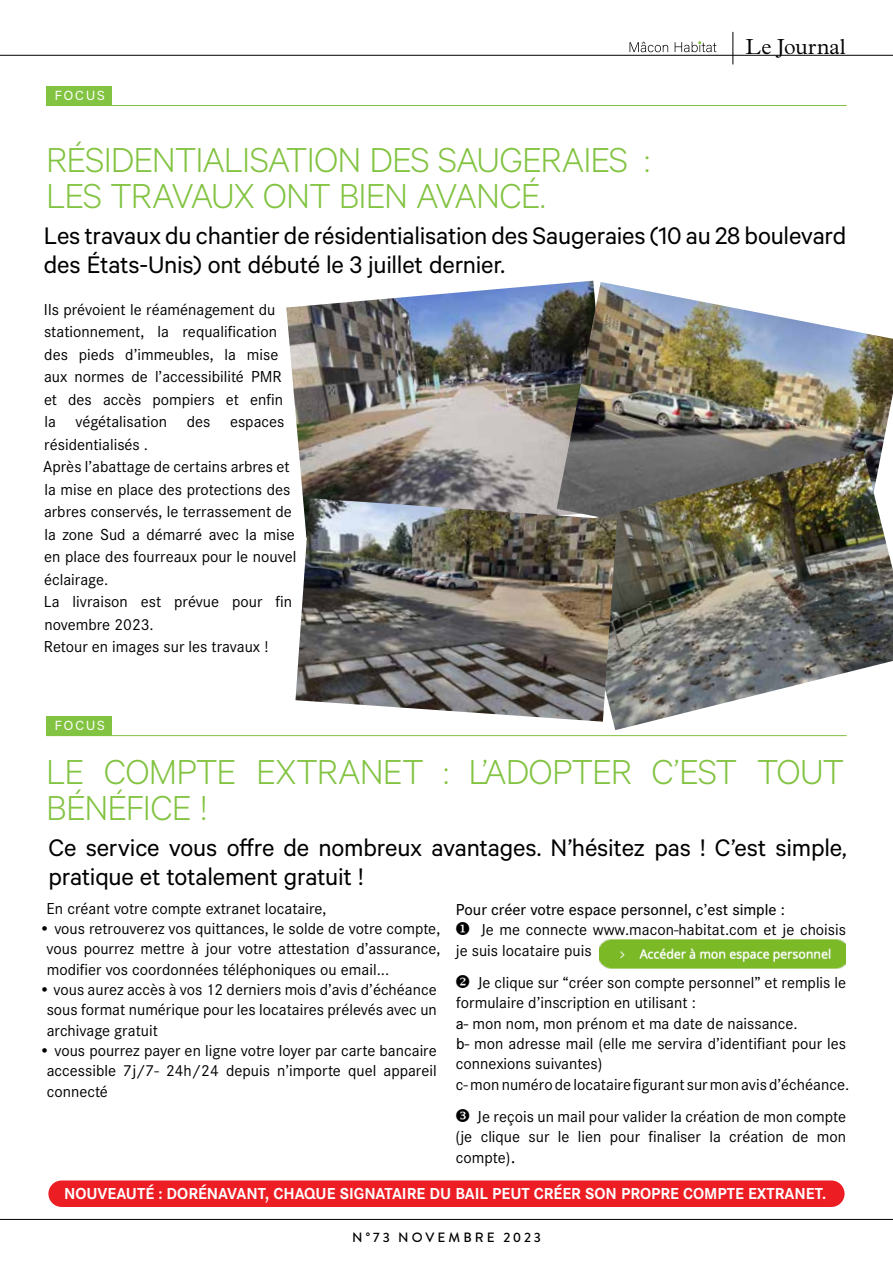
<style>
.page{position:relative;width:893px;height:1263px;background:#fff}
.page>*{position:absolute;margin:0;border:0;box-sizing:border-box;transform-origin:0 0}
.t1{font:300 39px/36px "Calibre";letter-spacing:-.025em;color:#82c341}
.t2{font:27px/28.5px "Calibre";letter-spacing:-.01em;color:#000}
.t3{font:300 21.9px "Plantin Std";letter-spacing:.02em;color:#000}
.t4{font:16.5px/22.5px "Corporate S";color:#000;text-align:justify}
.t5{font:700 16.5px "Corporate S";color:#fff}
.t6{font:500 16.5px "Corporate S";color:#000}
.t7{font:15px "Calibre";letter-spacing:.13em;color:#fff}
.t8{font:500 13.5px "Brandon Grotesque";letter-spacing:.225em;color:#000}
.s1{font-weight:500}
.s2{font-family:"Century Gothic";font-size:18px}
</style>
<div class="page">
<hr style="left:0;top:1219px;width:893px;height:1px;background:#000">
<hr style="left:0;top:55px;width:893px;height:1px;background:#000">
<svg style="left:630px;top:42px;width:38px;height:10px"></svg>
<svg style="left:675px;top:41px;width:41px;height:11px"></svg>
<hr style="left:733px;top:32px;width:1px;height:32px;background:#000">
<img style="left:600px;top:940px;width:245px;height:28px">
<div style="left:46px;top:86px;width:65px;height:20px;background:#82c341"></div>
<hr style="left:46px;top:105px;width:801px;height:1px;background:#82c341">
<div style="left:46px;top:716px;width:65px;height:20px;background:#82c341"></div>
<hr style="left:46px;top:735px;width:801px;height:1px;background:#82c341">
<img style="left:286px;top:281px;width:308px;height:217px">
<img style="left:557px;top:282px;width:336px;height:216px">
<img style="left:564px;top:451px;width:329px;height:279px">
<img style="left:295px;top:498px;width:322px;height:224px">
<div style="left:48px;top:1180px;width:796px;height:27px;background:#ed1d24;border-radius:13px"></div>
<p class="t7" style="left:55px;top:87px;width:51px">FOCUS</p>
<h1 class="t1" style="left:46px;top:140px;width:605px">RÉSIDENTIALISATION DES SAUGERAIES :<br>LES TRAVAUX ONT BIEN AVANCÉ.</h1>
<h3 class="t3" style="left:746px;top:34px;width:101px">Le Journal</h3>
<h2 class="t2" style="left:44px;top:221px;width:804px">Les travaux du chantier de résidentialisation des Saugeraies (10 au 28 boulevard des États-Unis) ont débuté le 3 juillet dernier.</h2>
<p class="t4" style="left:43px;top:297px;width:255px;text-align:left">Ils prévoient le réaménagement du stationnement, la requalification des pieds d’immeubles, la mise aux normes de l’accessibilité PMR et des accès pompiers et enfin la végétalisation des espaces résidentialisés .<br>Après l’abattage de certains arbres et la mise en place des protections des arbres conservés, le terrassement de la zone Sud a démarré avec la mise en place des fourreaux pour le nouvel éclairage.<br>La livraison est prévue pour fin novembre 2023.<br>Retour en images sur les travaux !</p>
<p class="t7" style="left:55px;top:717px;width:51px">FOCUS</p>
<h1 class="t1" style="left:46px;top:752px;width:800px">LE COMPTE EXTRANET : L’ADOPTER C’EST TOUT<br>BÉNÉFICE !</h1>
<h2 class="t2" style="left:48px;top:833px;width:800px">Ce service vous offre de nombreux avantages. N’hésitez pas ! C’est simple, pratique et totalement gratuit !</h2>
<p class="t4" style="left:47px;top:896px;width:281px">En créant votre compte extranet locataire,</p>
<p class="t4" style="left:47px;top:918px;width:395px;line-height:20.4px;text-indent:-7px">• vous retrouverez vos quittances, le solde de votre compte, vous pourrez mettre à jour votre attestation d’assurance, modifier vos coordonnées téléphoniques ou email...</p>
<p class="t4" style="left:47px;top:979px;width:392px;line-height:20.4px;text-indent:-7px">• vous aurez accès à vos 12 derniers mois d’avis d’échéance sous format numérique pour les locataires prélevés avec un archivage gratuit</p>
<p class="t4" style="left:47px;top:1040px;width:392px;line-height:20.4px;text-indent:-7px">• vous pourrez payer en ligne votre loyer par carte bancaire accessible 7j/7- 24h/24 depuis n’importe quel appareil connecté</p>
<p class="t6" style="left:456px;top:899px;width:331px">Pour créer votre espace personnel, c’est simple :</p>
<p class="t4" style="left:455px;top:919px;width:393px;line-height:20.4px">◆ Je me connecte www.macon-habitat.com et je choisis je suis locataire puis</p>
<p class="t4" style="left:455px;top:971px;width:396px;line-height:20.4px;text-align:left">❖ Je clique sur “créer son compte personnel” et remplis le formulaire d’inscription en utilisant :<br><span class="s1">a-</span> mon nom, mon prénom et ma date de naissance.<br><span class="s1">b-</span> mon adresse mail (elle me servira d’identifiant pour les connexions suivantes)<br>c- mon numéro de locataire figurant sur mon avis d’échéance.</p>
<p class="t4" style="left:455px;top:1105px;width:392px;line-height:20.4px;text-indent:22px">Je reçois un mail pour valider la création de mon compte (je clique sur le lien pour finaliser la création de mon compte)<span class="s2">.</span></p>
<p class="t5" style="left:64px;top:1182px;width:764px">NOUVEAUTÉ : DORÉNAVANT, CHAQUE SIGNATAIRE DU BAIL PEUT CRÉER SON PROPRE COMPTE EXTRANET.</p>
<p class="t8" style="left:352px;top:1228px;width:190px">N°73 NOVEMBRE 2023</p>
</div>
